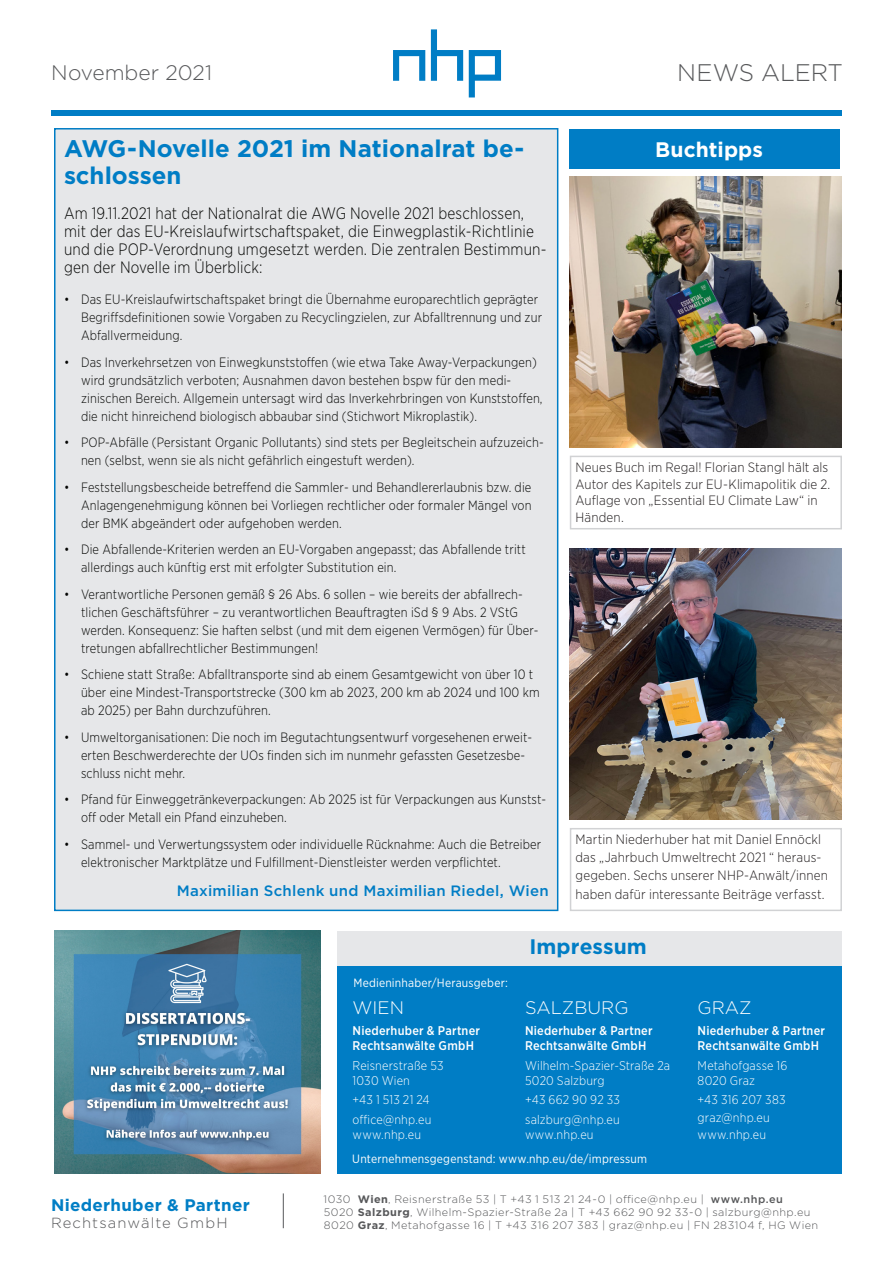
<style>
.page{position:relative;width:893px;height:1263px;background:#fff}
.page>*{position:absolute;margin:0;border:0;box-sizing:border-box;transform-origin:0 0}
.Einleitung{font:700 24px "Gotham";color:#007dc5}
.t1{font:300 24px "Gotham";letter-spacing:-.005em;color:#57585a}
.t2{font:300 21px "Gotham";color:#57585a}
.Headline{font:700 21px "Gotham";letter-spacing:.005em;color:#007dc5}
.Headline-2{font:700 21px "Gotham";letter-spacing:.005em;color:#fff}
.Headline-3{font:300 18.15px "Gotham";color:#fff}
.t3{font:700 16.8px "Gotham";letter-spacing:.02em;color:#007ec5}
.Einleitung-2{font:300 16.5px/18px "Gotham Narrow";letter-spacing:.01em;color:#040503;scale:.95 1}
.Headline-4{font:500 15px "Gotham";letter-spacing:.02em;color:#007dc5}
.t4{font:300 14.7px "Gotham";letter-spacing:.075em;color:#57585a}
.Einleitung-3{font:300 13.5px/18px "Gotham Narrow";letter-spacing:.01em;color:#040503;scale:.95 1}
.Text{font:300 13.5px/16.5px "Gotham Narrow";letter-spacing:.01em;color:#231f20}
.t5{font:300 12.6px/15.1px "Gotham Narrow";letter-spacing:.015em;color:#fff}
.t6{font:500 12.6px/15.1px "Gotham Narrow";letter-spacing:.015em;color:#fff}
.t7{font:12px "Gotham Narrow";letter-spacing:.015em;color:#fff}
.t8{font:300 10.8px/12.9px "Gotham";letter-spacing:.035em;color:#57585a}
.s1{font-weight:700}
.s2{font-weight:500}
</style>
<div class="page">
<svg style="left:393px;top:50px;width:32px;height:31px"></svg>
<svg style="left:431px;top:29px;width:32px;height:52px"></svg>
<svg style="left:469px;top:50px;width:32px;height:47px"></svg>
<div style="left:51px;top:110px;width:791px;height:5px;background:#007dc5"></div>
<hr style="left:283px;top:1193px;width:1px;height:35px;background:#57585a">
<div style="left:338px;top:965px;width:504px;height:209px;background:#007dc5"></div>
<div style="left:338px;top:931px;width:504px;height:34px;background:#e6e7e9"></div>
<div style="left:570px;top:456px;width:272px;height:73px;border:2px solid #d1d2d4"></div>
<div style="left:570px;top:129px;width:270px;height:39px;background:#007dc5"></div>
<img style="left:55px;top:931px;width:266px;height:243px">
<div style="left:55px;top:129px;width:503px;height:781px;background:#e6e7e9"></div>
<img style="left:570px;top:177px;width:272px;height:270px">
<img style="left:570px;top:549px;width:272px;height:270px">
<div style="left:570px;top:828px;width:272px;height:83px;border:2px solid #d1d2d4"></div>
<h2 class="t2" style="left:51px;top:59px;width:162px">November 2021</h2>
<h1 class="t1" style="left:677px;top:57px;width:167px">NEWS ALERT</h1>
<p class="Einleitung" style="left:64px;top:133px;width:462px">AWG-Novelle 2021 im Nationalrat be-</p>
<p class="Headline-2" style="left:655px;top:136px;width:109px">Buchtipps</p>
<p class="Einleitung" style="left:64px;top:160px;width:119px">schlossen</p>
<p class="Einleitung-2" style="left:64px;top:204px;width:509px">Am 19.11.2021 hat der Nationalrat die AWG Novelle 2021 beschlossen, mit der das EU-Kreislaufwirtschaftspaket, die Einwegplastik-Richtlinie und die POP-Verordnung umgesetzt werden. Die zentralen Bestimmun&shy;gen der Novelle im Überblick:</p>
<p class="Einleitung-3" style="left:81px;top:290px;width:487px;text-indent:-17px">• Das EU-Kreislaufwirtschaftspaket bringt die Übernahme europarechtlich geprägter<br>Begriffsdefinitionen sowie Vorgaben zu Recyclingzielen, zur Abfalltrennung und zur<br>Abfallvermeidung.</p>
<p class="Einleitung-3" style="left:81px;top:352px;width:487px;text-indent:-17px">• Das Inverkehrsetzen von Einwegkunststoffen (wie etwa Take Away-Verpackungen) wird grundsätzlich verboten; Ausnahmen davon bestehen bspw für den medi&shy;zinischen Bereich. Allgemein untersagt wird das Inverkehrbringen von Kunststoffen, die nicht hinreichend biologisch abbaubar sind (Stichwort Mikroplastik).</p>
<p class="Einleitung-3" style="left:81px;top:433px;width:489px;text-indent:-17px">• POP-Abfälle (Persistant Organic Pollutants) sind stets per Begleitschein aufzuzeich&shy;nen (selbst, wenn sie als nicht gefährlich eingestuft werden).</p>
<p class="Einleitung-3" style="left:81px;top:477px;width:476px;text-align:justify;text-indent:-17px">• Feststellungsbescheide betreffend die Sammler- und Behandlererlaubnis bzw. die Anlagengenehmigung können bei Vorliegen rechtlicher oder formaler Mängel von der BMK abgeändert oder aufgehoben werden.</p>
<p class="Einleitung-3" style="left:81px;top:540px;width:470px;text-indent:-17px">• Die Abfallende-Kriterien werden an EU-Vorgaben angepasst; das Abfallende tritt allerdings auch künftig erst mit erfolgter Substitution ein.</p>
<p class="Einleitung-3" style="left:81px;top:584px;width:483px;text-indent:-17px">• Verantwortliche Personen gemäß § 26 Abs. 6 sollen – wie bereits der abfallrech&shy;tlichen Geschäftsführer – zu verantwortlichen Beauftragten iSd § 9 Abs. 2 VStG werden. Konsequenz: Sie haften selbst (und mit dem eigenen Vermögen) für Über&shy;tretungen abfallrechtlicher Bestimmungen!</p>
<p class="Einleitung-3" style="left:81px;top:665px;width:484px;text-indent:-17px">• Schiene statt Straße: Abfalltransporte sind ab einem Gesamtgewicht von über 10 t über eine Mindest-Transportstrecke (300 km ab 2023, 200 km ab 2024 und 100 km ab 2025) per Bahn durchzuführen.</p>
<p class="Einleitung-3" style="left:81px;top:727px;width:476px;text-indent:-17px">• Umweltorganisationen: Die noch im Begutachtungsentwurf vorgesehenen erweit&shy;erten Beschwerderechte der UOs finden sich im nunmehr gefassten Gesetzesbe&shy;schluss nicht mehr.</p>
<p class="Einleitung-3" style="left:81px;top:790px;width:491px;text-indent:-17px">• Pfand für Einweggetränkeverpackungen: Ab 2025 ist für Verpackungen aus Kunstst&shy;off oder Metall ein Pfand einzuheben.</p>
<p class="Einleitung-3" style="left:81px;top:834px;width:486px;text-indent:-17px">• Sammel- und Verwertungssystem oder individuelle Rücknahme: Auch die Betreiber elektronischer Marktplätze und Fulfillment-Dienstleister werden verpflichtet.</p>
<p class="Headline-4" style="left:177px;top:880px;width:374px">Maximilian Schlenk und Maximilian Riedel, Wien</p>
<p class="Text" style="left:576px;top:459px;width:256px">Neues Buch im Regal! Florian Stangl hält als Autor des Kapitels zur EU-Klimapolitik die 2.<br>Auflage von „Essential EU Climate Law“ in Händen.</p>
<p class="Text" style="left:576px;top:830px;width:254px;line-height:18px">Martin Niederhuber hat mit Daniel Ennöckl das „Jahrbuch Umweltrecht 2021 “ heraus&shy;gegeben. Sechs unserer NHP-Anwält/innen haben dafür interessante Beiträge verfasst.</p>
<p class="t3" style="left:51px;top:1193px;width:200px">Niederhuber &amp; Partner</p>
<p class="t4" style="left:51px;top:1214px;width:178px">Rechtsanwälte GmbH</p>
<p class="t7" style="left:353px;top:975px;width:156px">Medieninhaber/Herausgeber:</p>
<p class="Headline-3" style="left:353px;top:996px;width:53px">WIEN</p>
<p class="t6" style="left:353px;top:1023px;width:129px">Niederhuber &amp; Partner<br>Rechtsanwälte GmbH</p>
<p class="t5" style="left:353px;top:1057px;width:92px">Reisnerstraße 53<br>1030 Wien</p>
<p class="t5" style="left:353px;top:1092px;width:79px">+43 1 513 21 24</p>
<p class="t5" style="left:353px;top:1111px;width:80px">office@nhp.eu www.nhp.eu</p>
<p class="Headline" style="left:529px;top:933px;width:119px">Impressum</p>
<p class="Headline-3" style="left:525px;top:996px;width:105px">SALZBURG</p>
<p class="t6" style="left:525px;top:1023px;width:129px">Niederhuber &amp; Partner<br>Rechtsanwälte GmbH</p>
<p class="t5" style="left:525px;top:1057px;width:147px">Wilhelm-Spazier-Straße 2a<br>5020 Salzburg</p>
<p class="t5" style="left:525px;top:1092px;width:96px">+43 662 90 92 33</p>
<p class="t5" style="left:525px;top:1111px;width:96px">salzburg@nhp.eu www.nhp.eu</p>
<p class="t7" style="left:352px;top:1151px;width:296px">Unternehmensgegenstand: www.nhp.eu/de/impressum</p>
<p class="Headline-3" style="left:698px;top:996px;width:56px">GRAZ</p>
<p class="t6" style="left:698px;top:1023px;width:129px">Niederhuber &amp; Partner<br>Rechtsanwälte GmbH</p>
<p class="t5" style="left:698px;top:1057px;width:91px">Metahofgasse 16<br>8020 Graz</p>
<p class="t5" style="left:698px;top:1092px;width:90px">+43 316 207 383</p>
<p class="t5" style="left:698px;top:1109px;width:74px;line-height:16.6px">graz@nhp.eu www.nhp.eu</p>
<p class="t8" style="left:323px;top:1192px;width:496px">1030 <span class="s1">Wien</span>, Reisnerstraße 53 | T +43 1 513 21 24-0 | office@nhp.eu | <span class="s2">www.nhp.eu<br></span>5020 <span class="s1">Salzburg</span>, Wilhelm-Spazier-Straße 2a | T +43 662 90 92 33-0 | salzburg@nhp.eu<br>8020 <span class="s1">Graz</span>, Metahofgasse 16 | T +43 316 207 383 | graz@nhp.eu | FN 283104 f, HG Wien</p>
</div>
